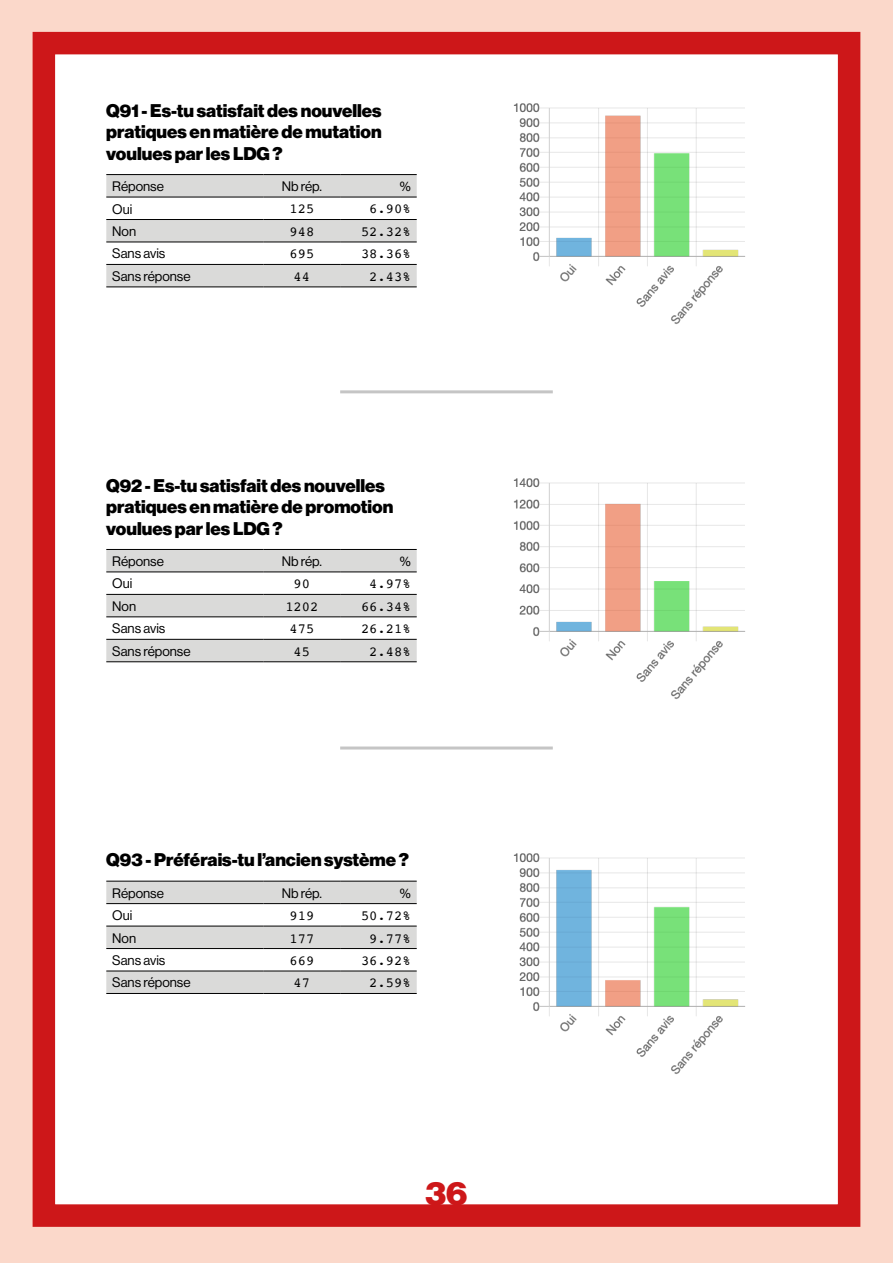
<style>
.page{position:relative;width:893px;height:1263px;background:#fbd8ca}
.page>*{position:absolute;margin:0;border:0;box-sizing:border-box;transform-origin:0 0}
.t1{font:33px "N Haas Grotesk DS Pro 95 Blk";color:#cd1719}
.GRAPH_TITRE{font:18px/21.6px "N Haas Grotesk DS Pro 95 Blk";color:#000}
.GRAPH_CELLULE{font:13.8px "Courier";color:#000}
.GRAPH_CELLULE-2{font:13.5px "N Haas Grotesk DS Pro 55 Rg";color:#000}
</style>
<div class="page">
<div style="left:33px;top:32px;width:827px;height:1195px;background:#fff;border:22px solid #cd1719"></div>
<svg style="left:106px;top:550px;width:311px;height:111px"></svg>
<hr style="left:106px;top:572px;width:158px;height:1px;background:#000">
<hr style="left:264px;top:572px;width:76px;height:1px;background:#000">
<hr style="left:340px;top:572px;width:77px;height:1px;background:#000">
<hr style="left:106px;top:594px;width:158px;height:1px;background:#000">
<hr style="left:264px;top:594px;width:76px;height:1px;background:#000">
<hr style="left:340px;top:594px;width:77px;height:1px;background:#000">
<hr style="left:106px;top:617px;width:158px;height:1px;background:#000">
<hr style="left:264px;top:617px;width:76px;height:1px;background:#000">
<hr style="left:340px;top:617px;width:77px;height:1px;background:#000">
<hr style="left:106px;top:639px;width:158px;height:1px;background:#000">
<hr style="left:264px;top:639px;width:76px;height:1px;background:#000">
<hr style="left:340px;top:639px;width:77px;height:1px;background:#000">
<hr style="left:106px;top:661px;width:158px;height:1px;background:#000">
<hr style="left:264px;top:661px;width:76px;height:1px;background:#000">
<hr style="left:340px;top:661px;width:77px;height:1px;background:#000">
<hr style="left:106px;top:549px;width:158px;height:1px;background:#000">
<hr style="left:264px;top:549px;width:76px;height:1px;background:#000">
<hr style="left:340px;top:549px;width:77px;height:1px;background:#000">
<img style="left:513px;top:478px;width:233px;height:221px">
<svg style="left:106px;top:882px;width:311px;height:111px"></svg>
<hr style="left:106px;top:903px;width:158px;height:1px;background:#000">
<hr style="left:264px;top:903px;width:76px;height:1px;background:#000">
<hr style="left:340px;top:903px;width:77px;height:1px;background:#000">
<hr style="left:106px;top:926px;width:158px;height:1px;background:#000">
<hr style="left:264px;top:926px;width:76px;height:1px;background:#000">
<hr style="left:340px;top:926px;width:77px;height:1px;background:#000">
<hr style="left:106px;top:948px;width:158px;height:1px;background:#000">
<hr style="left:264px;top:948px;width:76px;height:1px;background:#000">
<hr style="left:340px;top:948px;width:77px;height:1px;background:#000">
<hr style="left:106px;top:971px;width:158px;height:1px;background:#000">
<hr style="left:264px;top:971px;width:76px;height:1px;background:#000">
<hr style="left:340px;top:971px;width:77px;height:1px;background:#000">
<hr style="left:106px;top:993px;width:158px;height:1px;background:#000">
<hr style="left:264px;top:993px;width:76px;height:1px;background:#000">
<hr style="left:340px;top:993px;width:77px;height:1px;background:#000">
<hr style="left:106px;top:881px;width:158px;height:1px;background:#000">
<hr style="left:264px;top:881px;width:76px;height:1px;background:#000">
<hr style="left:340px;top:881px;width:77px;height:1px;background:#000">
<img style="left:513px;top:853px;width:233px;height:221px">
<svg style="left:106px;top:175px;width:311px;height:112px"></svg>
<hr style="left:106px;top:197px;width:158px;height:1px;background:#000">
<hr style="left:264px;top:197px;width:76px;height:1px;background:#000">
<hr style="left:340px;top:197px;width:77px;height:1px;background:#000">
<hr style="left:106px;top:219px;width:158px;height:1px;background:#000">
<hr style="left:264px;top:219px;width:76px;height:1px;background:#000">
<hr style="left:340px;top:219px;width:77px;height:1px;background:#000">
<hr style="left:106px;top:242px;width:158px;height:1px;background:#000">
<hr style="left:264px;top:242px;width:76px;height:1px;background:#000">
<hr style="left:340px;top:242px;width:77px;height:1px;background:#000">
<hr style="left:106px;top:264px;width:158px;height:1px;background:#000">
<hr style="left:264px;top:264px;width:76px;height:1px;background:#000">
<hr style="left:340px;top:264px;width:77px;height:1px;background:#000">
<hr style="left:106px;top:287px;width:158px;height:1px;background:#000">
<hr style="left:264px;top:287px;width:76px;height:1px;background:#000">
<hr style="left:340px;top:287px;width:77px;height:1px;background:#000">
<hr style="left:106px;top:174px;width:158px;height:1px;background:#000">
<hr style="left:264px;top:174px;width:76px;height:1px;background:#000">
<hr style="left:340px;top:174px;width:77px;height:1px;background:#000">
<img style="left:513px;top:103px;width:233px;height:221px">
<hr style="left:340px;top:746px;width:213px;height:3px;background:#c5c5c5">
<hr style="left:340px;top:390px;width:213px;height:3px;background:#c5c5c5">
<p class="GRAPH_TITRE" style="left:106px;top:100px;width:277px;text-align:justify">Q91 - Es-tu satisfait des nouvelles pratiques en matière de mutation voulues par les LDG ?</p>
<p class="GRAPH_CELLULE-2" style="left:112px;top:179px;width:53px">Réponse</p>
<p class="GRAPH_CELLULE-2" style="left:282px;top:179px;width:42px">Nb rép.</p>
<p class="GRAPH_CELLULE-2" style="left:400px;top:179px;width:12px">%</p>
<p class="GRAPH_CELLULE-2" style="left:112px;top:201px;width:22px">Oui</p>
<p class="GRAPH_CELLULE" style="left:289px;top:198px;width:26px">125</p>
<p class="GRAPH_CELLULE" style="left:369px;top:198px;width:43px">6.90%</p>
<p class="GRAPH_CELLULE-2" style="left:112px;top:224px;width:25px">Non</p>
<p class="GRAPH_CELLULE" style="left:289px;top:221px;width:26px">948</p>
<p class="GRAPH_CELLULE" style="left:361px;top:221px;width:51px">52.32%</p>
<p class="GRAPH_CELLULE-2" style="left:112px;top:246px;width:55px">Sans avis</p>
<p class="GRAPH_CELLULE" style="left:289px;top:243px;width:26px">695</p>
<p class="GRAPH_CELLULE" style="left:361px;top:243px;width:51px">38.36%</p>
<p class="GRAPH_CELLULE-2" style="left:112px;top:269px;width:80px">Sans réponse</p>
<p class="GRAPH_CELLULE" style="left:294px;top:266px;width:18px">44</p>
<p class="GRAPH_CELLULE" style="left:369px;top:266px;width:43px">2.43%</p>
<p class="GRAPH_TITRE" style="left:106px;top:475px;width:289px">Q92 - Es-tu satisfait des nouvelles pratiques en matière de promotion voulues par les LDG ?</p>
<p class="GRAPH_CELLULE-2" style="left:112px;top:553px;width:53px">Réponse</p>
<p class="GRAPH_CELLULE-2" style="left:282px;top:553px;width:42px">Nb rép.</p>
<p class="GRAPH_CELLULE-2" style="left:400px;top:553px;width:12px">%</p>
<p class="GRAPH_CELLULE-2" style="left:112px;top:576px;width:22px">Oui</p>
<p class="GRAPH_CELLULE" style="left:294px;top:573px;width:18px">90</p>
<p class="GRAPH_CELLULE" style="left:369px;top:573px;width:43px">4.97%</p>
<p class="GRAPH_CELLULE-2" style="left:112px;top:598px;width:25px">Non</p>
<p class="GRAPH_CELLULE" style="left:285px;top:596px;width:35px">1202</p>
<p class="GRAPH_CELLULE" style="left:361px;top:596px;width:51px">66.34%</p>
<p class="GRAPH_CELLULE-2" style="left:112px;top:621px;width:55px">Sans avis</p>
<p class="GRAPH_CELLULE" style="left:289px;top:618px;width:26px">475</p>
<p class="GRAPH_CELLULE" style="left:361px;top:618px;width:51px">26.21%</p>
<p class="GRAPH_CELLULE-2" style="left:112px;top:643px;width:80px">Sans réponse</p>
<p class="GRAPH_CELLULE" style="left:294px;top:641px;width:18px">45</p>
<p class="GRAPH_CELLULE" style="left:369px;top:641px;width:43px">2.48%</p>
<p class="GRAPH_TITRE" style="left:106px;top:849px;width:304px">Q93 - Préférais-tu l’ancien système ?</p>
<p class="GRAPH_CELLULE-2" style="left:112px;top:885px;width:53px">Réponse</p>
<p class="GRAPH_CELLULE-2" style="left:282px;top:885px;width:42px">Nb rép.</p>
<p class="GRAPH_CELLULE-2" style="left:400px;top:885px;width:12px">%</p>
<p class="GRAPH_CELLULE-2" style="left:112px;top:908px;width:22px">Oui</p>
<p class="GRAPH_CELLULE" style="left:289px;top:905px;width:26px">919</p>
<p class="GRAPH_CELLULE" style="left:361px;top:905px;width:51px">50.72%</p>
<p class="GRAPH_CELLULE-2" style="left:112px;top:930px;width:25px">Non</p>
<p class="GRAPH_CELLULE" style="left:289px;top:927px;width:26px">177</p>
<p class="GRAPH_CELLULE" style="left:369px;top:927px;width:43px">9.77%</p>
<p class="GRAPH_CELLULE-2" style="left:112px;top:953px;width:55px">Sans avis</p>
<p class="GRAPH_CELLULE" style="left:289px;top:950px;width:26px">669</p>
<p class="GRAPH_CELLULE" style="left:361px;top:950px;width:51px">36.92%</p>
<p class="GRAPH_CELLULE-2" style="left:112px;top:975px;width:80px">Sans réponse</p>
<p class="GRAPH_CELLULE" style="left:294px;top:972px;width:18px">47</p>
<p class="GRAPH_CELLULE" style="left:369px;top:972px;width:43px">2.59%</p>
<h1 class="t1" style="left:425px;top:1173px;width:43px">36</h1>
</div>
